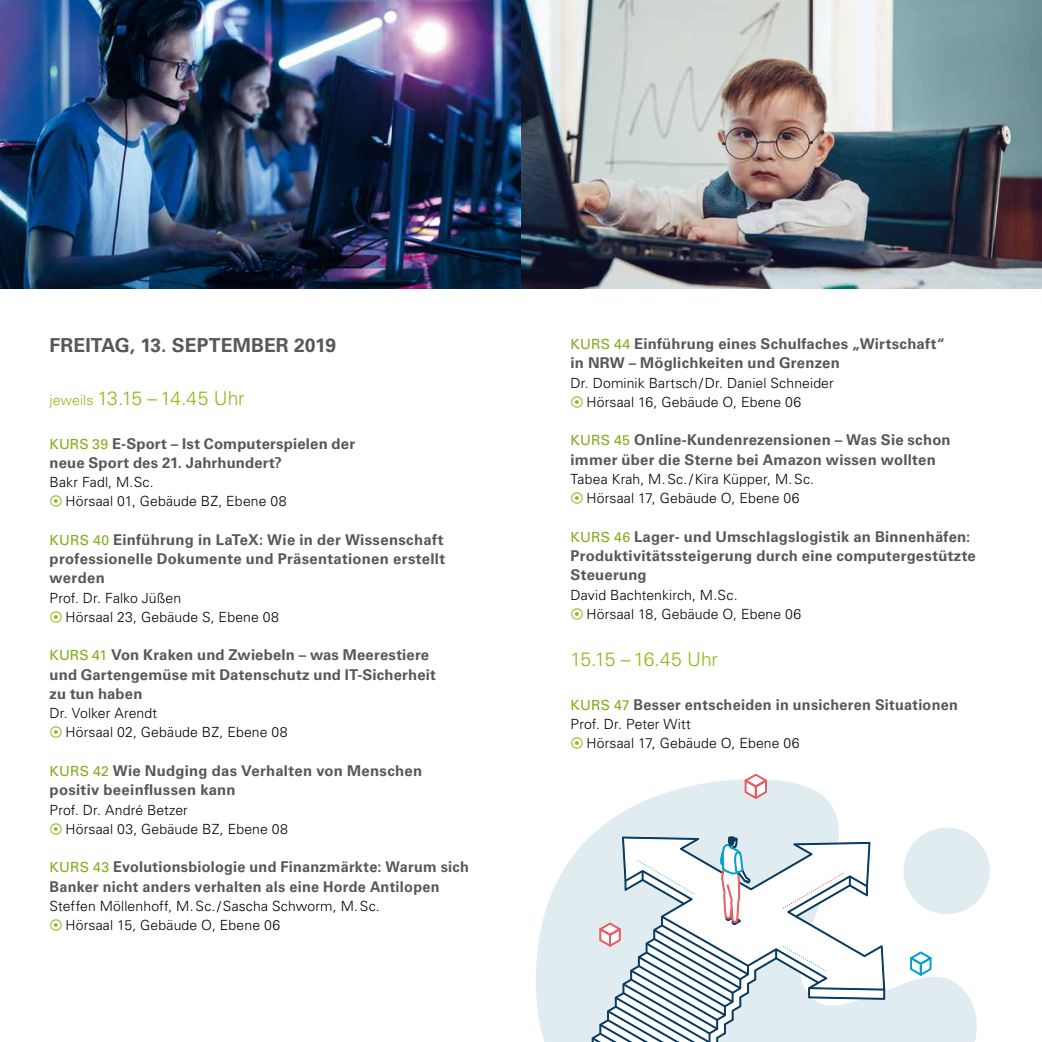
<style>
.page{position:relative;width:1042px;height:1042px;background:#fff}
.page>*{position:absolute;margin:0;border:0;box-sizing:border-box;transform-origin:0 0}
.t1{font:300 19.25px "Univers LT Pro 45";letter-spacing:-.025em;color:#89ba17}
.t2{font:700 19.25px "Univers LT Pro 65";letter-spacing:.005em;color:#58585a}
.t3{font:700 14.88px/19.2px "Univers LT Pro 65";letter-spacing:.015em;color:#58585a}
.t4{font:300 14px/19.2px "Univers LT Pro 45";letter-spacing:.01em;color:#000}
.s1{font-size:14px}
.s2{font-family:"Univers LT Pro 55 Roman";font-weight:400;font-size:14px;color:#7fad17}
.s3{font-family:"Apple SD Gothic Neo";font-weight:800;color:#89ba17}
</style>
<div class="page">
<img style="left:0;top:0;width:1042px;height:289px">
<svg style="left:536px;top:779px;width:441px;height:263px"></svg>
<div style="left:903px;top:827px;width:87px;height:87px;background:#e1ecf1;border-radius:50%"></div>
<svg style="left:744px;top:774px;width:23px;height:25px"></svg>
<svg style="left:910px;top:951px;width:21px;height:25px"></svg>
<svg style="left:578px;top:832px;width:307px;height:210px"></svg>
<p class="t2" style="left:50px;top:334px;width:288px">FREITAG, 13. SEPTEMBER 2019</p>
<p class="t1" style="left:50px;top:386px;width:196px"><span class="s1">jeweils</span> 13.15 – 14.45 Uhr</p>
<p class="t3" style="left:50px;top:434px;width:307px"><span class="s2">KURS 39</span> E-Sport – Ist Computerspielen der neue Sport des 21. Jahrhundert?</p>
<p class="t4" style="left:50px;top:472px;width:238px">Bakr Fadl, M.Sc.<br><span class="s3">☉</span> Hörsaal 01, Gebäude BZ, Ebene 08</p>
<p class="t3" style="left:50px;top:530px;width:397px"><span class="s2">KURS 40</span> Einführung in LaTeX: Wie in der Wissenschaft professionelle Dokumente und Präsentationen erstellt werden</p>
<p class="t4" style="left:50px;top:588px;width:231px">Prof. Dr. Falko Jüßen<br><span class="s3">☉</span> Hörsaal 23, Gebäude S, Ebene 08</p>
<p class="t3" style="left:50px;top:645px;width:388px"><span class="s2">KURS 41</span> Von Kraken und Zwiebeln – was Meerestiere und Gartengemüse mit Datenschutz und IT-Sicherheit zu tun haben</p>
<p class="t4" style="left:50px;top:703px;width:240px">Dr. Volker Arendt<br><span class="s3">☉</span> Hörsaal 02, Gebäude BZ, Ebene 08</p>
<p class="t3" style="left:50px;top:761px;width:374px"><span class="s2">KURS 42</span> Wie Nudging das Verhalten von Menschen positiv beeinflussen kann</p>
<p class="t4" style="left:50px;top:800px;width:240px">Prof. Dr. André Betzer<br><span class="s3">☉</span> Hörsaal 03, Gebäude BZ, Ebene 08</p>
<p class="t3" style="left:50px;top:857px;width:421px"><span class="s2">KURS 43</span> Evolutionsbiologie und Finanzmärkte: Warum sich<br>Banker nicht anders verhalten als eine Horde Antilopen</p>
<p class="t4" style="left:50px;top:896px;width:332px">Steffen Möllenhoff, M.Sc./Sascha Schworm, M.Sc. <span class="s3">☉</span> Hörsaal 15, Gebäude O, Ebene 06</p>
<p class="t3" style="left:570px;top:334px;width:376px"><span class="s2">KURS 44</span> Einführung eines Schulfaches „Wirtschaft“ in NRW – Möglichkeiten und Grenzen</p>
<p class="t4" style="left:570px;top:373px;width:265px">Dr. Dominik Bartsch/Dr. Daniel Schneider <span class="s3">☉</span> Hörsaal 16, Gebäude O, Ebene 06</p>
<p class="t3" style="left:570px;top:431px;width:381px"><span class="s2">KURS 45</span> Online-Kundenrezensionen – Was Sie schon immer über die Sterne bei Amazon wissen wollten</p>
<p class="t4" style="left:570px;top:469px;width:245px">Tabea Krah, M.Sc./Kira Küpper, M.Sc. <span class="s3">☉</span> Hörsaal 17, Gebäude O, Ebene 06</p>
<p class="t3" style="left:570px;top:527px;width:407px"><span class="s2">KURS 46</span> Lager- und Umschlagslogistik an Binnenhäfen:<br>Produktivitätssteigerung durch eine computergestützte<br>Steuerung</p>
<p class="t4" style="left:570px;top:585px;width:232px">David Bachtenkirch, M.Sc.<br><span class="s3">☉</span> Hörsaal 18, Gebäude O, Ebene 06</p>
<p class="t1" style="left:570px;top:647px;width:149px">15.15 – 16.45 Uhr</p>
<p class="t3" style="left:570px;top:695px;width:389px"><span class="s2">KURS 47</span> Besser entscheiden in unsicheren Situationen</p>
<p class="t4" style="left:570px;top:714px;width:231px">Prof. Dr. Peter Witt<br><span class="s3">☉</span> Hörsaal 17, Gebäude O, Ebene 06</p>
</div>
